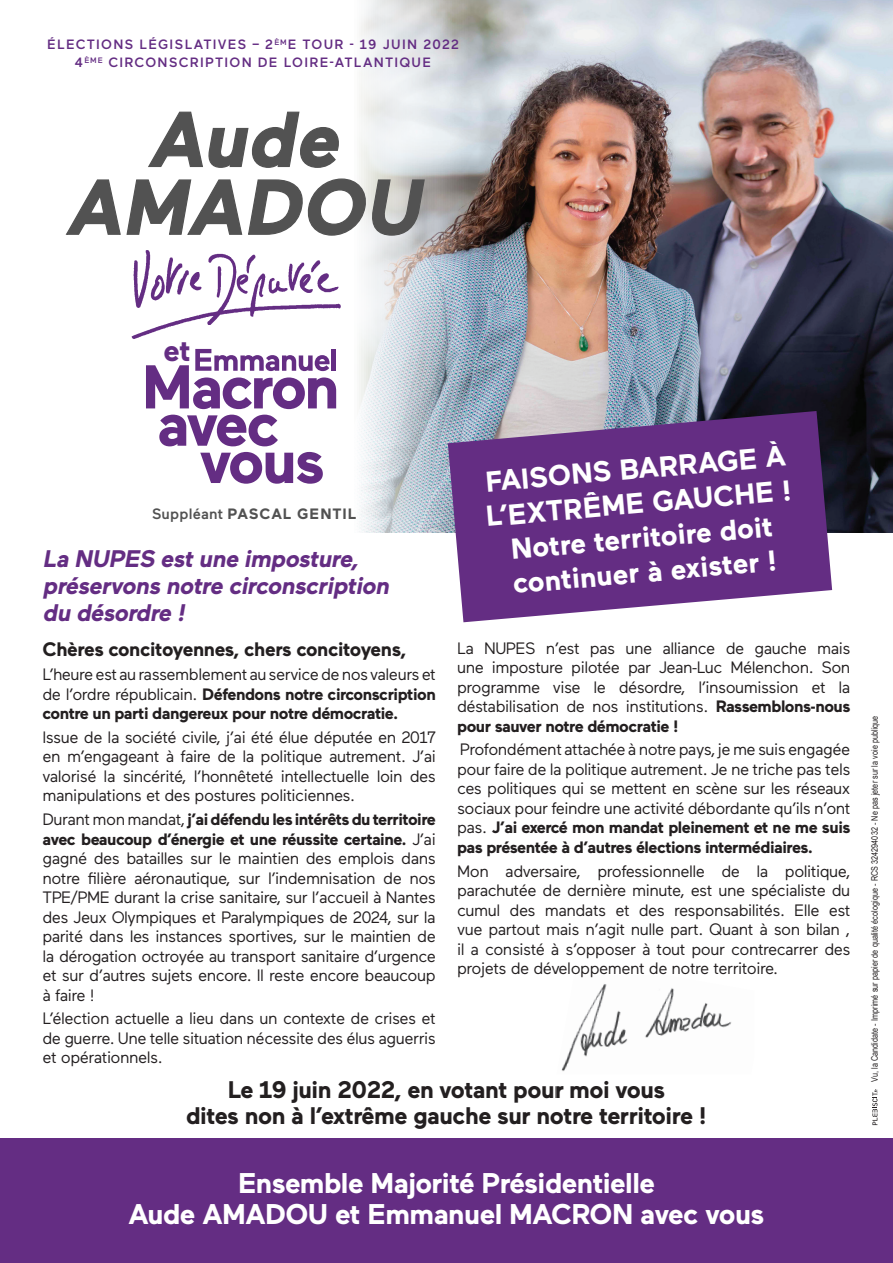
<style>
.page{position:relative;width:893px;height:1263px;background:#fff}
.page>*{position:absolute;margin:0;border:0;box-sizing:border-box;transform-origin:0 0}
.t1{font:italic 700 77.4px "Maax";color:#525252}
.t2{font:700 29.85px "Maax";color:#642d83}
.t3{font:700 28.8px/34.5px "Maax";color:#fff}
.t4{font:700 28.5px "Maax";letter-spacing:-.02em;color:#fff}
.t5{font:700 24px "Maax";letter-spacing:-.02em;color:#231f20}
.t6{font:italic 700 24px "Maax";color:#642d83}
.t7{font:700 19.5px "Maax";letter-spacing:-.02em;color:#231f20}
.t8{font:16.5px/19.5px "Maax";letter-spacing:-.03em;color:#231f20;text-align:justify}
.t9{font:700 16.5px/19.5px "Maax";letter-spacing:-.03em;color:#231f20;text-align:justify}
.t10{font:700 15px "Maax";letter-spacing:.055em;color:#525252}
.t11{font:500 13.5px "Maax";letter-spacing:.09em;color:#642d83}
.t12{font:9px "Arial";letter-spacing:.01em;color:#231f20;scale:.8 1}
.s1{font-weight:500}
.s2{font-weight:400}
.s3{font-weight:700}
</style>
<div class="page">
<img style="left:359px;top:0;width:534px;height:532px">
<div style="left:0;top:1139px;width:893px;height:124px;background:#642d83"></div>
<img style="left:131px;top:243px;width:236px;height:110px">
<svg style="left:159px;top:415px;width:119px;height:31px"></svg>
<svg style="left:200px;top:452px;width:123px;height:32px"></svg>
<svg style="left:146px;top:349px;width:190px;height:60px"></svg>
<hr style="left:332px;top:349px;width:4px;height:22px;background:#642d83">
<svg style="left:148px;top:111px;width:191px;height:57px"></svg>
<svg style="left:65px;top:178px;width:361px;height:58px"></svg>
<img style="left:561px;top:984px;width:171px;height:87px">
<svg style="left:448px;top:411px;width:384px;height:211px;background:#744890"></svg>
<svg style="left:872px;top:1089px;width:6px;height:36px"></svg>
<p class="t11" style="left:47px;top:35px;width:413px">ÉLECTIONS LÉGISLATIVES – 2<sup>ÈM</sup>E TOUR - 19 JUIN 2022</p>
<p class="t11" style="left:75px;top:53px;width:358px">4<sup>ÈME</sup> CIRCONSCRIPTION DE LOIRE-ATLANTIQUE</p>
<p class="t1" style="left:148px;top:82px;width:209px">Aude</p>
<p class="t1" style="left:66px;top:150px;width:373px">AMADOU</p>
<p class="t2" style="left:163px;top:328px;width:29px">et</p>
<p class="t10" style="left:152px;top:503px;width:206px"><span class="s1">Suppléant</span> PASCAL GENTIL</p>
<p class="t6" style="left:43px;top:540px;width:317px">La NUPES estune imposture,</p>
<p class="t6" style="left:43px;top:567px;width:354px">préservons notre circonscription</p>
<p class="t6" style="left:43px;top:594px;width:149px">du désordre !</p>
<p class="t7" style="left:43px;top:635px;width:365px">Chères concitoyennes, chers concitoyens,</p>
<p class="t9" style="left:43px;top:663px;width:395px"><span class="s2">L’heure est au rassemblement au service de nos valeurs et de l’ordre républicain.</span> Défendons notre circonscription contre un parti dangereux pour notre démocratie.</p>
<p class="t8" style="left:43px;top:726px;width:395px">Issue de la société civile, j’ai été élue députée en 2017 en m’engageant à faire de la politique autrement. J’ai valorisé la sincérité, l’honnêteté intellectuelle loin des manipulations et des postures politiciennes.</p>
<p class="t8" style="left:43px;top:808px;width:395px">Durant mon mandat, <span class="s3">j’ai défendu les intérêts du territoire avec beaucoup d’énergie et une réussite certaine.</span> J’ai gagné des batailles sur le maintien des emplois dans notre filière aéronautique, sur l’indemnisation de nos TPE/PME durant la crise sanitaire, sur l’accueil à Nantes des Jeux Olympiques et Paralympiques de 2024, sur la parité dans les instances sportives, sur le maintien de la dérogation octroyée au transport sanitaire d’urgence et sur d’autres sujets encore. Il reste encore beaucoup à faire !</p>
<p class="t8" style="left:43px;top:1008px;width:395px">L’élection actuelle a lieu dans un contexte de crises et de guerre. Une telle situation nécessite des élus aguerris et opérationnels.</p>
<p class="t3" style="left:481px;top:462px;width:308px;rotate:-5deg">FAISONS BARRAGE À<br>L’EXTRÊME GAUCHE !</p>
<p class="t3" style="left:509px;top:529px;width:264px;rotate:-5deg">Notre territoire doit</p>
<p class="t3" style="left:511px;top:564px;width:266px;rotate:-5deg">continuer à exister !</p>
<p class="t8" style="left:457px;top:637px;width:395px">La NUPES n’est pas une alliance de gauche mais une imposture pilotée par Jean-Luc Mélenchon. Son programme vise le désordre, l’insoumission et la déstabilisation de nos institutions. <span class="s3">Rassemblons-nous pour sauver notre démocratie !</span></p>
<p class="t8" style="left:457px;top:739px;width:395px">Profondément attachée à notre pays, je me suis engagée pour faire de la politique autrement. Je ne triche pas tels ces politiques qui se mettent en scène sur les réseaux sociaux pour feindre une activité débordante qu’ils n’ont pas. <span class="s3">J’ai exercé mon mandat pleinement et ne me suis pas présentée à d’autres élections intermédiaires.</span></p>
<p class="t8" style="left:457px;top:860px;width:395px">Mon adversaire, professionnelle de la politique, parachutée de dernière minute, est une spécialiste du cumul des mandats et des responsabilités. Elle est vue partout mais n’agit nulle part. Quant à son bilan , il a consisté à s’opposer à tout pour contrecarrer des projets de développement de notre territoire.</p>
<p class="t5" style="left:228px;top:1072px;width:439px">Le 19 juin 2022, en votant pour moi vous</p>
<p class="t5" style="left:186px;top:1097px;width:522px">dites non à l’extrême gauche sur notre territoire !</p>
<p class="t4" style="left:238px;top:1162px;width:418px">Ensemble Majorité Présidentielle</p>
<p class="t4" style="left:128px;top:1193px;width:637px">Aude AMADOU et Emmanuel MACRON avec vous</p>
<p class="t12" style="left:869px;top:1082px;width:459px;rotate:-90deg">Vu, la Candidate - Imprimé sur papier de qualité écologique - RCS 324294032 - Ne pas jeter sur la voie publique</p>
</div>
